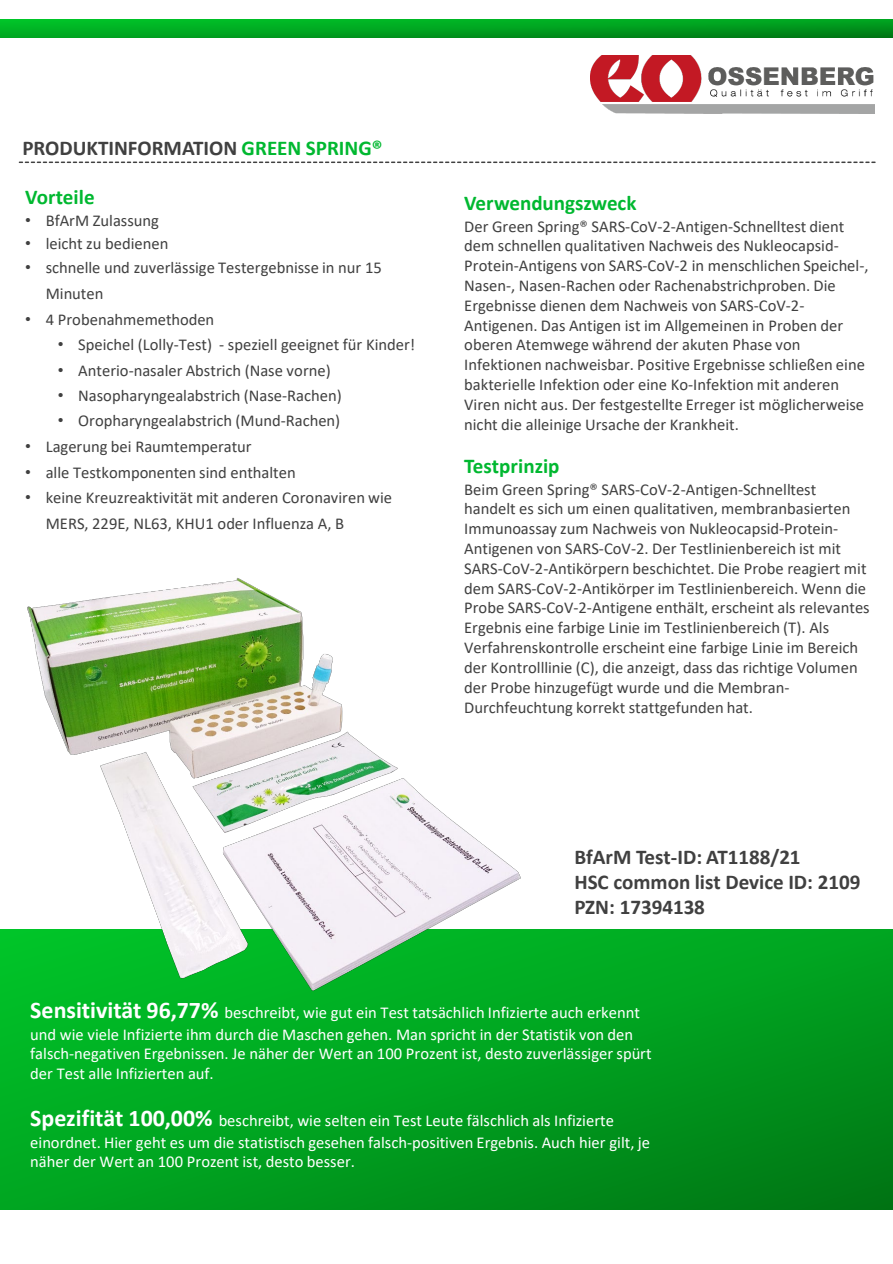
<style>
.page{position:relative;width:893px;height:1264px;background:#fff}
.page>*{position:absolute;margin:0;border:0;box-sizing:border-box;transform-origin:0 0}
.t1{font:700 42px "Calibri";color:#fff}
.t2{font:30px "Calibri";color:#fff}
.t3{font:700 21px "Calibri";color:#404040}
.t4{font:700 21px "Calibri";color:#00b830}
.t5{font:16.5px/19.8px "Calibri";color:#404040}
.t6{font:16.5px/21.8px "Calibri";color:#fff}
.s1{color:#00b830}
.s2{font-family:"Arial"}
.s3{font-weight:700;font-size:24px}
</style>
<div class="page">
<svg style="left:0;top:19px;width:892px;height:18px;background:#00a420"></svg>
<img style="left:590px;top:55px;width:284px;height:59px">
<svg style="left:19px;top:161px;width:857px;height:2px"></svg>
<svg style="left:0;top:929px;width:892px;height:280px;background:#009b1e"></svg>
<img style="left:0;top:578px;width:544px;height:486px">
<p class="t3" style="left:22px;top:133px;width:361px">PRODUKTINFORMATION <span class="s1">GREEN SPRING®</span></p>
<p class="t4" style="left:25px;top:182px;width:71px">Vorteile</p>
<p class="t5" style="left:25px;top:210px;width:135px"><span class="s2">•</span> BfArM Zulassung</p>
<p class="t5" style="left:25px;top:233px;width:144px"><span class="s2">•</span> leicht zu bedienen</p>
<p class="t5" style="left:46px;top:255px;width:338px;line-height:25.5px;text-indent:-20px"><span class="s2">•</span> schnelle und zuverlässige Testergebnisse in nur 15<br>Minuten</p>
<p class="t5" style="left:25px;top:309px;width:190px"><span class="s2">•</span> 4 Probenahmemethoden</p>
<p class="t5" style="left:58px;top:334px;width:359px"><span class="s2">•</span> Speichel (Lolly-Test) - speziell geeignet für Kinder!</p>
<p class="t5" style="left:58px;top:359px;width:274px"><span class="s2">•</span> Anterio-nasaler Abstrich (Nase vorne)</p>
<p class="t5" style="left:58px;top:385px;width:285px"><span class="s2">•</span> Nasopharyngealabstrich (Nase-Rachen)</p>
<p class="t5" style="left:58px;top:410px;width:284px"><span class="s2">•</span> Oropharyngealabstrich (Mund-Rachen)</p>
<p class="t5" style="left:25px;top:436px;width:228px"><span class="s2">•</span> Lagerung bei Raumtemperatur</p>
<p class="t5" style="left:25px;top:462px;width:272px"><span class="s2">•</span> alle Testkomponenten sind enthalten</p>
<p class="t5" style="left:46px;top:484px;width:348px;line-height:25.5px;text-indent:-20px"><span class="s2">•</span> keine Kreuzreaktivität mit anderen Coronaviren wie<br>MERS, 229E, NL63, KHU1 oder Influenza A, B</p>
<p class="t4" style="left:464px;top:189px;width:174px">Verwendungszweck</p>
<p class="t5" style="left:464px;top:216px;width:406px">Der Green Spring® SARS-CoV-2-Antigen-Schnelltest dient dem schnellen qualitativen Nachweis des Nukleocapsid-Protein-Antigens von SARS-CoV-2 in menschlichen Speichel-, Nasen-, Nasen-Rachen oder Rachenabstrichproben. Die Ergebnisse dienen dem Nachweis von SARS-CoV-2- Antigenen. Das Antigen ist im Allgemeinen in Proben der oberen Atemwege während der akuten Phase von Infektionen nachweisbar. Positive Ergebnisse schließen eine bakterielle Infektion oder eine Ko-Infektion mit anderen Viren nicht aus. Der festgestellte Erreger ist möglicherweise nicht die alleinige Ursache der Krankheit.</p>
<p class="t4" style="left:464px;top:451px;width:97px">Testprinzip</p>
<p class="t5" style="left:464px;top:478px;width:407px">Beim Green Spring® SARS-CoV-2-Antigen-Schnelltest handelt es sich um einen qualitativen, membranbasierten Immunoassay zum Nachweis von Nukleocapsid-Protein-Antigenen von SARS-CoV-2. Der Testlinienbereich ist mit SARS-CoV-2-Antikörpern beschichtet. Die Probe reagiert mit dem SARS-CoV-2-Antikörper im Testlinienbereich. Wenn die Probe SARS-CoV-2-Antigene enthält, erscheint als relevantes Ergebnis eine farbige Linie im Testlinienbereich (T). Als Verfahrenskontrolle erscheint eine farbige Linie im Bereich der Kontrolllinie (C), die anzeigt, dass das richtige Volumen der Probe hinzugefügt wurde und die Membran-Durchfeuchtung korrekt stattgefunden hat.</p>
<p class="t3" style="left:574px;top:841px;width:228px">BfArM Test-ID: AT1188/21</p>
<p class="t3" style="left:574px;top:867px;width:287px">HSC common list Device ID: 2109</p>
<p class="t3" style="left:574px;top:892px;width:132px">PZN: 17394138</p>
<p class="t6" style="left:30px;top:1000px;width:611px"><span class="s3">Sensitivität 96,77%</span> beschreibt, wie gut ein Test tatsächlich Infizierte auch erkennt und wie viele Infizierte ihm durch die Maschen gehen. Man spricht in der Statistik von den</p>
<p class="t6" style="left:30px;top:1043px;width:622px;line-height:19.8px">falsch-negativen Ergebnissen. Je näher der Wert an 100 Prozent ist, desto zuverlässiger spürt der Test alle Infizierten auf.</p>
<p class="t6" style="left:30px;top:1108px;width:621px"><span class="s3">Spezifität 100,00%</span> beschreibt, wie selten ein Test Leute fälschlich als Infizierte einordnet. Hier geht es um die statistisch gesehen falsch-positiven Ergebnis. Auch hier gilt, je</p>
<p class="t6" style="left:30px;top:1150px;width:326px">näher der Wert an 100 Prozent ist, desto besser.</p>
<p class="t1" style="left:440px;top:992px;width:283px">GREEN SPRING®</p>
<p class="t2" style="left:237px;top:1120px;width:486px">MEHR SICHERHEIT IN NUR 15 MINUTEN</p>
</div>
